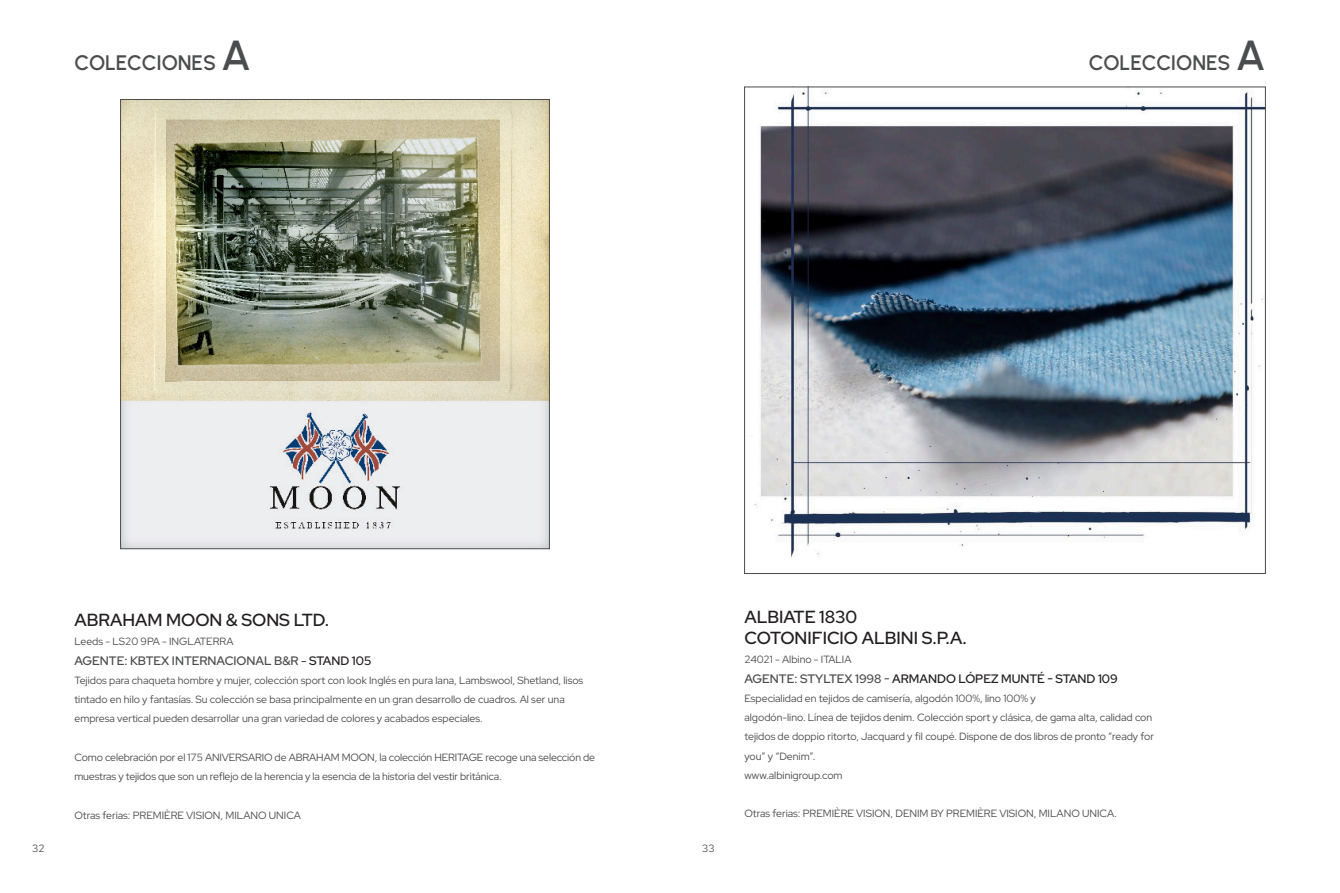
<style>
.page{position:relative;width:1340px;height:893px;background:#fff}
.page>*{position:absolute;margin:0;border:0;box-sizing:border-box;transform-origin:0 0}
.intro_carta{font:600 21px "Urbanist";letter-spacing:-.005em;color:#4b4c4d}
.EXPOSITORES__NOM{font:600 17.5px "Red Hat Display";color:#231f20}
.EXPOSITORES__NOM-2{font:600 12.25px "Red Hat Display";color:#231f20}
.intro_carta-2{font:600 12.25px "Red Hat Display";color:#4b4c4d}
.intro_carta-3{font:10.5px/19.2px "Red Hat Display";color:#4b4c4d}
.EXPOSITORES__NOM-3{font:10.5px "Red Hat Display";color:#4b4c4d}
.FOLIO{font:10.5px "Red Hat Display";color:#4b4c4d}
.s1{font-size:42px}
.s2{color:#231f20}
.s3{color:#4b4c4d}
</style>
<div class="page">
<img style="left:122px;top:101px;width:425px;height:446px">
<img style="left:750px;top:89px;width:513px;height:469px">
<p class="intro_carta" style="left:74px;top:49px;width:178px">COLECCIONES <span class="s1">A</span></p>
<p class="intro_carta" style="left:1088px;top:49px;width:178px">COLECCIONES <span class="s1">A</span></p>
<p class="FOLIO" style="left:32px;top:841px;width:14px">32</p>
<p class="EXPOSITORES__NOM" style="left:74px;top:608px;width:256px">ABRAHAM MOON &amp; SONS LTD.</p>
<p class="intro_carta-3" style="left:74px;top:632px;width:161px">Leeds - LS20 9PA - INGLATERRA</p>
<p class="intro_carta-2" style="left:74px;top:652px;width:298px">AGENTE: KBTEX INTERNACIONAL B&amp;R - <span class="s2">STAND 105</span></p>
<p class="intro_carta-3" style="left:74px;top:670px;width:510px">Tejidos para chaqueta hombre y mujer, colección sport con look Inglés en pura lana, Lambswool, Shetland, lisos tintado en hilo y fantasías. Su colección se basa principalmente en un gran desarrollo de cuadros. Al ser una empresa vertical pueden desarrollar una gran variedad de colores y acabados especiales.</p>
<p class="intro_carta-3" style="left:74px;top:747px;width:522px">Como celebración por el 175 ANIVERSARIO de ABRAHAM MOON, la colección HERITAGE recoge una selección de muestras y tejidos que son un reflejo de la herencia y la esencia de la historia del vestir británica.</p>
<p class="intro_carta-3" style="left:74px;top:805px;width:228px">Otras ferias: PREMIÈRE VISION, MILANO UNICA</p>
<p class="FOLIO" style="left:702px;top:841px;width:14px">33</p>
<p class="EXPOSITORES__NOM" style="left:744px;top:605px;width:114px">ALBIATE 1830</p>
<p class="EXPOSITORES__NOM" style="left:744px;top:626px;width:224px">COTONIFICIO ALBINI S.P.A.</p>
<p class="EXPOSITORES__NOM-3" style="left:744px;top:653px;width:109px">24021 - Albino - ITALIA</p>
<p class="EXPOSITORES__NOM-2" style="left:744px;top:670px;width:375px"><span class="s3">AGENTE: STYLTEX 1998 -</span> ARMANDO LÓPEZ MUNTÉ - STAND 109</p>
<p class="EXPOSITORES__NOM-3" style="left:744px;top:691px;width:293px">Especialidad en tejidos de camisería, algodón 100%, lino 100% y</p>
<p class="EXPOSITORES__NOM-3" style="left:744px;top:710px;width:409px">algodón-lino. Línea de tejidos denim. Colección sport y clásica, de gama alta, calidad con</p>
<p class="EXPOSITORES__NOM-3" style="left:744px;top:730px;width:411px">tejidos de doppio ritorto, Jacquard y fil coupé. Dispone de dos libros de pronto “ready for</p>
<p class="EXPOSITORES__NOM-3" style="left:744px;top:749px;width:73px">you” y “Denim”.</p>
<p class="EXPOSITORES__NOM-3" style="left:744px;top:768px;width:100px">www.albinigroup.com</p>
<p class="EXPOSITORES__NOM-3" style="left:744px;top:807px;width:374px">Otras ferias: PREMIÈRE VISION, DENIM BY PREMIÈRE VISION, MILANO UNICA.</p>
</div>
